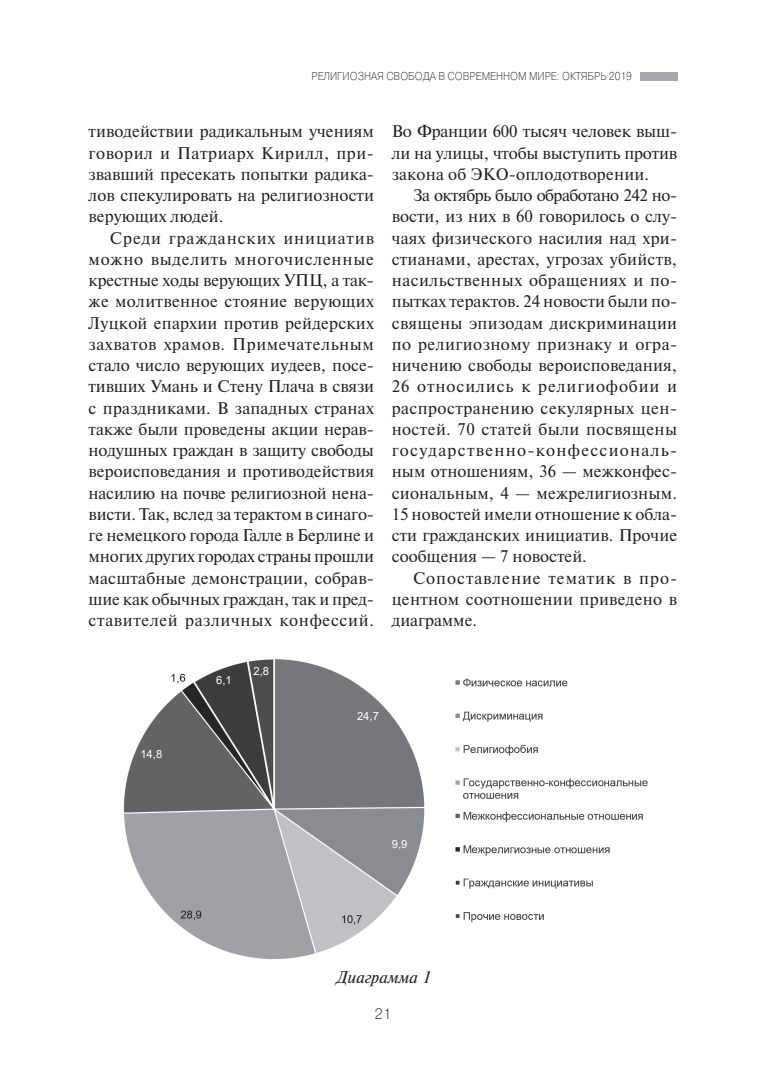
<style>
.page{position:relative;width:780px;height:1088px;background:#fff}
.page>*{position:absolute;margin:0;border:0;box-sizing:border-box;transform-origin:0 0}
.t1{font:16.88px/21.2px "Newton C";color:#231f20;text-align:justify}
.t2{font:italic 16.88px "Newton C";color:#231f20}
.t3{font:15px "Pragmatica Light C";color:#231f20}
.t4{font:11.38px "Pragmatica Light C";color:#231f20;scale:.89 1}
.t5{font:11.25px "Arial";color:#fff}
</style>
<div class="page">
<div style="left:640px;top:72px;width:37px;height:8px;background:#a8a9ad"></div>
<img style="left:123px;top:659px;width:525px;height:301px">
<p class="t4" style="left:311px;top:72px;width:361px">РЕЛИГИОЗНАЯ СВОБОДА В СОВРЕМЕННОМ МИРЕ: ОКТЯБРЬ 2019</p>
<p class="t1" style="left:89px;top:122px;width:287px">тиводействии радикальным учениям говорил и Патриарх Кирилл, при&shy;звавший пресекать попытки радика&shy;лов спекулировать на религиозности верующих людей.</p>
<p class="t1" style="left:89px;top:229px;width:287px;text-indent:21px">Среди гражданских инициатив можно выделить многочисленные крестные ходы верующих УПЦ, а так&shy;же молитвенное стояние верующих Луцкой епархии против рейдерских захватов храмов. Примечательным стало число верующих иудеев, посе&shy;тивших Умань и Стену Плача в связи с праздниками. В западных странах также были проведены акции нерав&shy;нодушных граждан в защиту свободы вероисповедания и противодействия насилию на почве религиозной нена&shy;висти. Так, вслед за терактом в синаго&shy;ге немецкого города Галле в Берлине и многих других городах страны прошли масштабные демонстрации, собрав&shy;шие как обычных граждан, так и пред&shy;ставителей различных конфессий.</p>
<p class="t1" style="left:392px;top:122px;width:287px">Во Франции 600 тысяч человек выш&shy;ли на улицы, чтобы выступить против закона об ЭКО-оплодотворении.</p>
<p class="t1" style="left:392px;top:186px;width:287px;text-indent:21px">За октябрь было обработано 242 но&shy;вости, из них в 60 говорилось о слу&shy;чаях физического насилия над хри&shy;стианами, арестах, угрозах убийств, насильственных обращениях и по&shy;пытках терактов. 24 новости были по&shy;священы эпизодам дискриминации по религиозному признаку и огра&shy;ничению свободы вероисповедания, 26 относились к религиофобии и распространению секулярных цен&shy;ностей. 70 статей были посвящены государственно-конфессиональ&shy;ным отношениям, 36 — межконфес&shy;сиональным, 4 — межрелигиозным.<br>15 новостей имели отношение к обла&shy;сти гражданских инициатив. Прочие сообщения — 7 новостей.</p>
<p class="t1" style="left:392px;top:569px;width:287px;text-indent:21px">Сопоставление тематик в про&shy;центном соотношении приведено в диаграмме.</p>
<p class="t5" style="left:140px;top:748px;width:23px">14,8</p>
<p class="t5" style="left:216px;top:673px;width:17px">6,1</p>
<p class="t5" style="left:253px;top:665px;width:17px">2,8</p>
<p class="t5" style="left:357px;top:710px;width:23px">24,7</p>
<p class="t5" style="left:392px;top:838px;width:17px">9,9</p>
<p class="t2" style="left:336px;top:970px;width:96px">Диаграмма 1</p>
<p class="t3" style="left:374px;top:1008px;width:18px">21</p>
</div>
